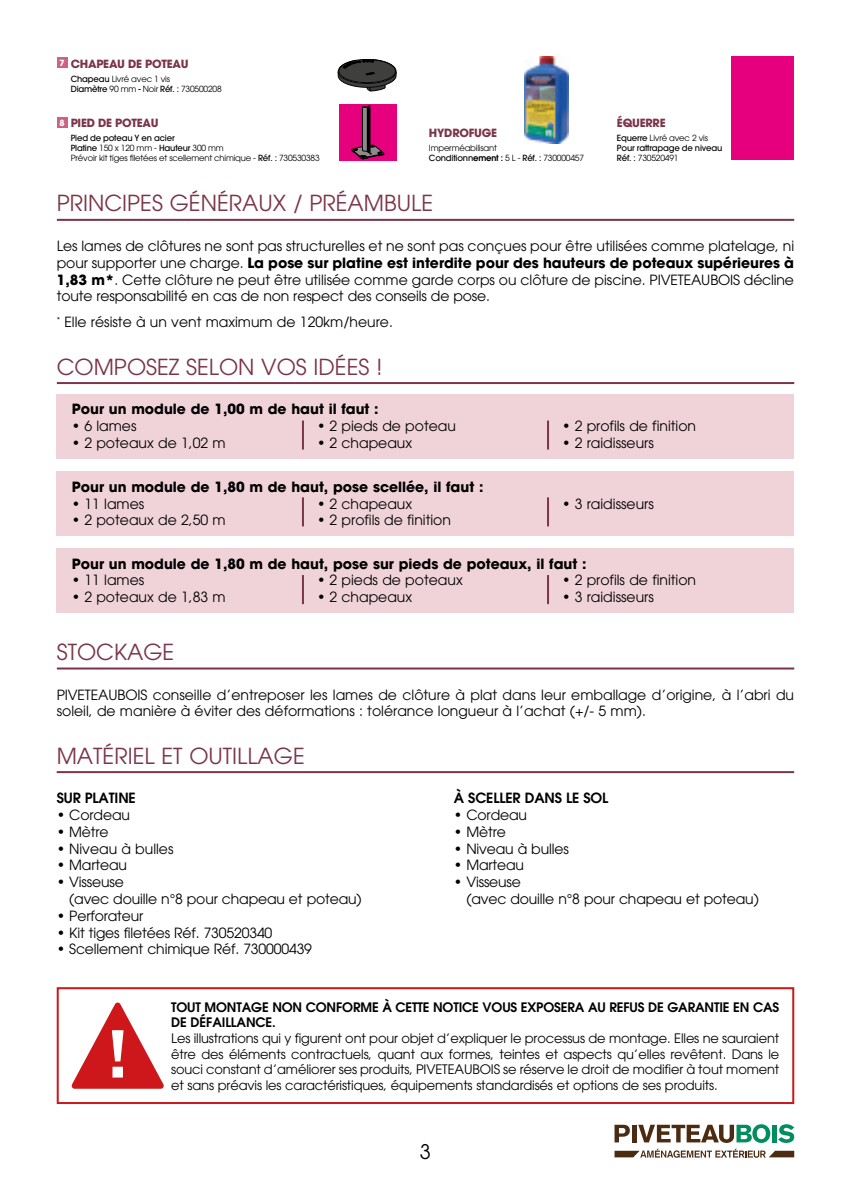
<style>
.page{position:relative;width:851px;height:1191px;background:#fff}
.page>*{position:absolute;margin:0;border:0;box-sizing:border-box;transform-origin:0 0}
.t1{font:22px "Avant Garde";color:#7b3548}
.t2{font:20px "Avant Garde";color:#000}
.t3{font:14px/16.8px "Avant Garde";color:#000}
.t4{font:700 14px "Avant Garde";color:#000}
.t5{font:600 14px "Avant Garde";letter-spacing:-.01em;color:#000}
.t6{font:13px/15.6px "Avant Garde";letter-spacing:-.01em;color:#000;text-align:justify}
.t7{font:600 13px/15.6px "Avant Garde";letter-spacing:-.01em;color:#000}
.t8{font:700 11.2px "Avant Garde";letter-spacing:-.02em;color:#7b3548}
.t9{font:8.4px/9.8px "Avant Garde";letter-spacing:-.02em;color:#000}
.t10{font:500 8.4px/9.8px "Avant Garde";letter-spacing:-.02em;color:#000}
.t11{font:700 8.4px "Avant Garde";color:#fff}
.s1{font-weight:500}
.s2{font-weight:400}
.s3{font-weight:600}
.s4{font-weight:700}
</style>
<div class="page">
<svg style="left:614px;top:1124px;width:180px;height:33px"></svg>
<hr style="left:57px;top:219px;width:737px;height:2px;background:#7b3548">
<hr style="left:57px;top:667px;width:737px;height:2px;background:#7b3548">
<hr style="left:57px;top:771px;width:737px;height:2px;background:#7b3548">
<svg style="left:71px;top:1002px;width:93px;height:87px"></svg>
<div style="left:57px;top:987px;width:737px;height:117px;border:2px solid #cd1719"></div>
<img style="left:524px;top:57px;width:44px;height:86px">
<svg style="left:337px;top:59px;width:60px;height:33px"></svg>
<div style="left:57px;top:57px;width:11px;height:11px;background:#cd6381"></div>
<div style="left:339px;top:104px;width:57px;height:56px;background:#e6007d"></div>
<svg style="left:351px;top:105px;width:33px;height:54px"></svg>
<div style="left:57px;top:117px;width:11px;height:11px;background:#cd6381"></div>
<div style="left:731px;top:57px;width:63px;height:103px;background:#e6007d"></div>
<hr style="left:57px;top:382px;width:737px;height:2px;background:#7b3548">
<div style="left:57px;top:394px;width:737px;height:64px;background:#f0d3d9"></div>
<hr style="left:302px;top:420px;width:2px;height:29px;background:#7b3548">
<hr style="left:547px;top:420px;width:2px;height:29px;background:#7b3548">
<div style="left:57px;top:471px;width:737px;height:64px;background:#f0d3d9"></div>
<hr style="left:302px;top:497px;width:2px;height:29px;background:#7b3548">
<hr style="left:547px;top:497px;width:2px;height:29px;background:#7b3548">
<div style="left:57px;top:549px;width:737px;height:64px;background:#f0d3d9"></div>
<hr style="left:302px;top:575px;width:2px;height:29px;background:#7b3548">
<hr style="left:547px;top:575px;width:2px;height:29px;background:#7b3548">
<p class="t11" style="left:60px;top:57px;width:7px">7</p>
<p class="t8" style="left:71px;top:57px;width:119px">CHAPEAU DE POTEAU</p>
<p class="t9" style="left:71px;top:74px;width:153px"><span class="s1">Chapeau</span> Livré avec 1 vis<br><span class="s1">Diamètre</span> 90 mm <span class="s1">-</span> Noir <span class="s1">Réf. :</span> 730500208</p>
<p class="t11" style="left:60px;top:117px;width:7px">8</p>
<p class="t8" style="left:617px;top:116px;width:50px">ÉQUERRE</p>
<p class="t10" style="left:617px;top:133px;width:107px">Equerre <span class="s2">Livré avec 2 vis<br></span>Pour rattrapage de niveau<br>Réf. : <span class="s2">730520491</span></p>
<p class="t8" style="left:71px;top:116px;width:89px">PIED DE POTEAU</p>
<p class="t9" style="left:71px;top:133px;width:250px"><span class="s1">Pied de poteau Y en acier<br>Platine</span> 150 x 120 mm - <span class="s1">Hauteur</span> 300 mm<br>Prévoir kit tiges filetées et scellement chimique - <span class="s1">Réf. :</span> 730530383</p>
<p class="t8" style="left:429px;top:125px;width:70px">HYDROFUGE</p>
<p class="t9" style="left:429px;top:143px;width:157px">Imperméabilisant<br><span class="s1">Conditionn</span><span class="s3">ement :</span> 5 L - <span class="s1">Réf. :</span> 730000457</p>
<h1 class="t1" style="left:57px;top:190px;width:378px">PRINCIPES GÉNÉRAUX / PRÉAMBULE</h1>
<p class="t3" style="left:57px;top:237px;width:738px;text-align:justify">Les lames de clôtures ne sont pas structurelles et ne sont pas conçues pour être utilisées comme platelage, ni pour supporter une charge. <span class="s4">La pose sur platine est interdite pour des hauteurs de poteaux supérieures à 1,83 m*</span>. Cette clôture ne peut être utilisée comme garde corps ou clôture de piscine. PIVETEAUBOIS décline toute responsabilité en cas de non respect des conseils de pose.</p>
<p class="t3" style="left:57px;top:314px;width:337px"><sup>*</sup> Elle résiste à un vent maximum de 120km/heure.</p>
<h1 class="t1" style="left:57px;top:353px;width:327px">COMPOSEZ SELON VOS IDÉES !</h1>
<p class="t4" style="left:72px;top:400px;width:308px">Pour un module de 1,00 m de haut il faut :</p>
<p class="t3" style="left:72px;top:417px;width:66px">• 6 lames</p>
<p class="t3" style="left:72px;top:434px;width:155px">• 2 poteaux de 1,02 m</p>
<p class="t3" style="left:317px;top:417px;width:140px">• 2 pieds de poteau</p>
<p class="t3" style="left:317px;top:434px;width:97px">• 2 chapeaux</p>
<p class="t4" style="left:72px;top:477px;width:413px">Pour un module de 1,80 m de haut, pose scellée, il faut :</p>
<p class="t3" style="left:72px;top:495px;width:74px">• 11 lames</p>
<p class="t3" style="left:72px;top:512px;width:155px">• 2 poteaux de 2,50 m</p>
<p class="t3" style="left:317px;top:495px;width:97px">• 2 chapeaux</p>
<p class="t3" style="left:317px;top:512px;width:135px">• 2 profils de finition</p>
<p class="t3" style="left:562px;top:417px;width:135px">• 2 profils de finition</p>
<p class="t3" style="left:562px;top:434px;width:93px">• 2 raidisseurs</p>
<p class="t3" style="left:562px;top:495px;width:93px">• 3 raidisseurs</p>
<p class="t4" style="left:72px;top:554px;width:516px">Pour un module de 1,80 m de haut, pose sur pieds de poteaux, il faut :</p>
<p class="t3" style="left:72px;top:572px;width:74px">• 11 lames</p>
<p class="t3" style="left:72px;top:589px;width:155px">• 2 poteaux de 1,83 m</p>
<p class="t3" style="left:562px;top:572px;width:135px">• 2 profils de finition</p>
<p class="t3" style="left:562px;top:589px;width:93px">• 3 raidisseurs</p>
<p class="t3" style="left:317px;top:572px;width:147px">• 2 pieds de poteaux</p>
<p class="t3" style="left:317px;top:589px;width:97px">• 2 chapeaux</p>
<h1 class="t1" style="left:57px;top:639px;width:119px">STOCKAGE</h1>
<p class="t3" style="left:57px;top:686px;width:738px">PIVETEAUBOIS conseille d’entreposer les lames de clôture à plat dans leur emballage d’origine, à l’abri du soleil, de manière à éviter des déformations : tolérance longueur à l’achat (+/- 5 mm).</p>
<h1 class="t1" style="left:57px;top:742px;width:249px">MATÉRIEL ET OUTILLAGE</h1>
<p class="t5" style="left:57px;top:789px;width:81px">SUR PLATINE</p>
<p class="t3" style="left:57px;top:806px;width:75px">• Cordeau</p>
<p class="t3" style="left:57px;top:823px;width:53px">• Mètre</p>
<p class="t3" style="left:57px;top:840px;width:118px">• Niveau à bulles</p>
<p class="t3" style="left:57px;top:857px;width:72px">• Marteau</p>
<p class="t3" style="left:69px;top:873px;width:294px;text-indent:-12px">• Visseuse<br>(avec douille n°8 pour chapeau et poteau)</p>
<p class="t3" style="left:57px;top:907px;width:88px">• Perforateur</p>
<p class="t3" style="left:57px;top:924px;width:217px">• Kit tiges filetées Réf. 730520340</p>
<p class="t3" style="left:57px;top:941px;width:257px">• Scellement chimique Réf. 730000439</p>
<p class="t5" style="left:454px;top:789px;width:156px">À SCELLER DANS LE SOL</p>
<p class="t3" style="left:454px;top:806px;width:75px">• Cordeau</p>
<p class="t3" style="left:454px;top:823px;width:53px">• Mètre</p>
<p class="t3" style="left:454px;top:840px;width:116px">• Niveau à bulles</p>
<p class="t3" style="left:454px;top:857px;width:72px">• Marteau</p>
<p class="t3" style="left:466px;top:873px;width:294px;text-indent:-12px">• Visseuse<br>(avec douille n°8 pour chapeau et poteau)</p>
<p class="t7" style="left:171px;top:999px;width:609px">TOUT MONTAGE NON CONFORME À CETTE NOTICE VOUS EXPOSERA AU REFUS DE GARANTIE EN CAS<br>DE DÉFAILLANCE.</p>
<p class="t6" style="left:171px;top:1030px;width:609px">Les illustrations qui y figurent ont pour objet d’expliquer le processus de montage. Elles ne sauraient être des éléments contractuels, quant aux formes, teintes et aspects qu’elles revêtent. Dans le souci constant d’améliorer ses produits, PIVETEAUBOIS se réserve le droit de modifier à tout moment et sans préavis les caractéristiques, équipements standardisés et options de ses produits.</p>
<h2 class="t2" style="left:420px;top:1139px;width:13px">3</h2>
</div>
